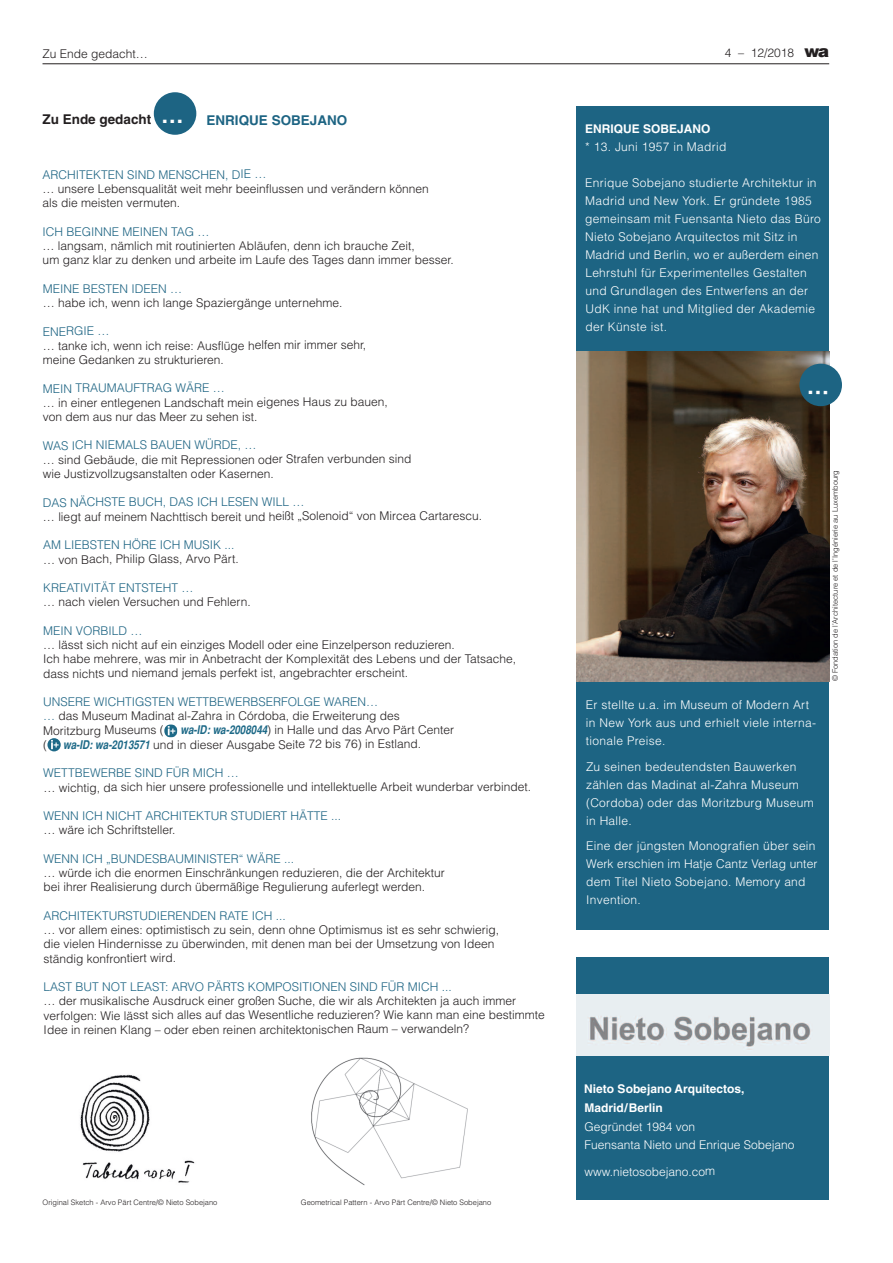
<style>
.page{position:relative;width:893px;height:1263px;background:#fff}
.page>*{position:absolute;margin:0;border:0;box-sizing:border-box;transform-origin:0 0}
.t1{font:700 13.5px "Helvetica";color:#1d6483}
.t2{font:700 13.5px "Helvetica";color:#231f20}
.t3{font:300 12px/14.2px "Helvetica";color:#231f20}
.t4{font:300 12px/18px "Helvetica";letter-spacing:.025em;color:#fff}
.t5{font:300 12px "Helvetica";color:#1d6483}
.t6{font:300 12px/18.8px "Helvetica";color:#fff}
.t7{font:700 12px/18.8px "Helvetica";color:#fff}
.t8{font:300 7.5px "Helvetica";color:#231f20}
.s1{font-weight:900;font-size:16.5px}
.s2{font-size:22.5px;color:#fff}
.s3{color:#1d6483}
.s4{font-weight:700;font-style:italic;font-stretch:condensed;color:#1d6987}
</style>
<div class="page">
<svg style="left:164px;top:724px;width:13px;height:13px"></svg>
<img style="left:80px;top:1074px;width:115px;height:109px">
<img style="left:311px;top:1057px;width:157px;height:129px">
<div style="left:577px;top:957px;width:252px;height:242px;background:#1d6483"></div>
<div style="left:577px;top:106px;width:252px;height:824px;background:#1d6483"></div>
<img style="left:577px;top:351px;width:252px;height:331px">
<div style="left:154px;top:92px;width:42px;height:43px;background:#1d6483;border-radius:50%"></div>
<div style="left:799px;top:364px;width:43px;height:42px;background:#1d6483;border-radius:50%"></div>
<img style="left:577px;top:994px;width:252px;height:62px">
<hr style="left:43px;top:64px;width:786px;height:1px;background:#231f20">
<svg style="left:47px;top:738px;width:14px;height:13px"></svg>
<svg style="left:51px;top:740px;width:8px;height:9px"></svg>
<p class="t3" style="left:43px;top:46px;width:107px">Zu Ende gedacht…</p>
<p class="t3" style="left:725px;top:46px;width:106px">4 – 12/2018 <span class="s1">wa</span></p>
<p class="t2" style="left:43px;top:114px;width:110px">Zu Ende gedacht</p>
<p class="t1" style="left:161px;top:115px;width:188px"><span class="s2">…</span> ENRIQUE SOBEJANO</p>
<p class="t5" style="left:43px;top:167px;width:226px">ARCHITEKTEN SIND MENSCHEN, DIE …</p>
<p class="t3" style="left:43px;top:181px;width:388px">… unsere Lebensqualität weit mehr beeinflussen und verändern können als die meisten vermuten.</p>
<p class="t5" style="left:43px;top:224px;width:168px">ICH BEGINNE MEINEN TAG …</p>
<p class="t3" style="left:43px;top:238px;width:413px">… langsam, nämlich mit routinierten Abläufen, denn ich brauche Zeit,<br>um ganz klar zu denken und arbeite im Laufe des Tages dann immer besser.</p>
<p class="t5" style="left:43px;top:281px;width:141px">MEINE BESTEN IDEEN …</p>
<p class="t3" style="left:43px;top:296px;width:301px">… habe ich, wenn ich lange Spaziergänge unternehme.</p>
<p class="t5" style="left:43px;top:324px;width:68px">ENERGIE …</p>
<p class="t3" style="left:43px;top:338px;width:325px">… tanke ich, wenn ich reise: Ausflüge helfen mir immer sehr, meine Gedanken zu strukturieren.</p>
<p class="t5" style="left:43px;top:381px;width:184px">MEIN TRAUMAUFTRAG WÄRE …</p>
<p class="t3" style="left:43px;top:395px;width:346px">… in einer entlegenen Landschaft mein eigenes Haus zu bauen, von dem aus nur das Meer zu sehen ist.</p>
<p class="t5" style="left:43px;top:438px;width:215px">WAS ICH NIEMALS BAUEN WÜRDE, …</p>
<p class="t3" style="left:43px;top:452px;width:370px">… sind Gebäude, die mit Repressionen oder Strafen verbunden sind wie Justizvollzugsanstalten oder Kasernen.</p>
<p class="t5" style="left:43px;top:495px;width:263px">DAS NÄCHSTE BUCH, DAS ICH LESEN WILL …</p>
<p class="t3" style="left:43px;top:509px;width:441px">… liegt auf meinem Nachttisch bereit und heißt „Solenoid“ von Mircea Cartarescu.</p>
<p class="t5" style="left:43px;top:538px;width:193px">AM LIEBSTEN HÖRE ICH MUSIK ...</p>
<p class="t3" style="left:43px;top:552px;width:197px">… von Bach, Philip Glass, Arvo Pärt.</p>
<p class="t5" style="left:43px;top:581px;width:152px">KREATIVITÄT ENTSTEHT …</p>
<p class="t3" style="left:43px;top:595px;width:209px">… nach vielen Versuchen und Fehlern.</p>
<p class="t5" style="left:43px;top:624px;width:101px">MEIN VORBILD …</p>
<p class="t3" style="left:43px;top:637px;width:475px">… lässt sich nicht auf ein einziges Modell oder eine Einzelperson reduzieren.<br>Ich habe mehrere, was mir in Anbetracht der Komplexität des Lebens und der Tatsache, dass nichts und niemand jemals perfekt ist, angebrachter erscheint.</p>
<p class="t3" style="left:43px;top:695px;width:358px"><span class="s3">UNSERE WICHTIGSTEN WETTBEWERBSERFOLGE WAREN…<br>…</span> das Museum Madinat al-Zahra in Córdoba, die Erweiterung des<br>Moritzburg Museums (</p>
<p class="t3" style="left:180px;top:723px;width:275px"><span class="s4">wa-ID: wa-2008044</span>) in Halle und das Arvo Pärt Center</p>
<p class="t3" style="left:43px;top:737px;width:6px">(</p>
<p class="t3" style="left:63px;top:737px;width:360px"><span class="s4">wa-ID: wa-2013571</span> und in dieser Ausgabe Seite 72 bis 76) in Estland.</p>
<p class="t5" style="left:43px;top:766px;width:197px">WETTBEWERBE SIND FÜR MICH …</p>
<p class="t3" style="left:43px;top:780px;width:489px">… wichtig, da sich hier unsere professionelle und intellektuelle Arbeit wunderbar verbindet.</p>
<p class="t5" style="left:43px;top:809px;width:299px">WENN ICH NICHT ARCHITEKTUR STUDIERT HÄTTE ...</p>
<p class="t3" style="left:43px;top:823px;width:134px">… wäre ich Schriftsteller.</p>
<p class="t5" style="left:43px;top:851px;width:252px">WENN ICH „BUNDESBAUMINISTER“ WÄRE ...</p>
<p class="t3" style="left:43px;top:865px;width:403px">… würde ich die enormen Einschränkungen reduzieren, die der Architektur bei ihrer Realisierung durch übermäßige Regulierung auferlegt werden.</p>
<p class="t5" style="left:44px;top:908px;width:244px">ARCHITEKTURSTUDIERENDEN RATE ICH ...</p>
<p class="t3" style="left:44px;top:922px;width:457px">… vor allem eines: optimistisch zu sein, denn ohne Optimismus ist es sehr schwierig, die vielen Hindernisse zu überwinden, mit denen man bei der Umsetzung von Ideen ständig konfrontiert wird.</p>
<p class="t5" style="left:44px;top:980px;width:410px">LAST BUT NOT LEAST: ARVO PÄRTS KOMPOSITIONEN SIND FÜR MICH ...</p>
<p class="t3" style="left:44px;top:994px;width:503px">… der musikalische Ausdruck einer großen Suche, die wir als Architekten ja auch immer verfolgen: Wie lässt sich alles auf das Wesentliche reduzieren? Wie kann man eine bestimmte<br>Idee in reinen Klang – oder eben reinen architektonischen Raum – verwandeln?</p>
<p class="t8" style="left:43px;top:1198px;width:176px">Original Sketch - Arvo Pärt Centre/© Nieto Sobejano</p>
<p class="t8" style="left:301px;top:1198px;width:192px">Geometrical Pattern - Arvo Pärt Centre/© Nieto Sobejano</p>
<p class="t7" style="left:585px;top:121px;width:127px">ENRIQUE SOBEJANO</p>
<p class="t4" style="left:585px;top:138px;width:143px">* 13. Juni 1957 in Madrid</p>
<p class="t4" style="left:585px;top:174px;width:237px">Enrique Sobejano studierte Architektur in Madrid und New York. Er gründete 1985 gemeinsam mit Fuensanta Nieto das Büro Nieto Sobejano Arquitectos mit Sitz in Madrid und Berlin, wo er außerdem einen Lehrstuhl für Experimentelles Gestalten und Grundlagen des Entwerfens an der UdK inne hat und Mitglied der Akademie der Künste ist.</p>
<p class="t4" style="left:586px;top:696px;width:232px">Er stellte u.a. im Museum of Modern Art in New York aus und erhielt viele interna&shy;tionale Preise.</p>
<p class="t4" style="left:586px;top:758px;width:229px">Zu seinen bedeutendsten Bauwerken zählen das Madinat al-Zahra Museum (Cordoba) oder das Moritzburg Museum in Halle.</p>
<p class="t4" style="left:586px;top:837px;width:233px">Eine der jüngsten Monografien über sein<br>Werk erschien im Hatje Cantz Verlag unter dem Titel Nieto Sobejano. Memory and<br>Invention.</p>
<p class="t8" style="left:831px;top:681px;width:213px;rotate:-90deg">© Fondation de l’Architecture et de l’Ingénierie au Luxembourg</p>
<p class="t7" style="left:584px;top:1080px;width:162px">Nieto Sobejano Arquitectos,<br>Madrid/Berlin</p>
<p class="t6" style="left:584px;top:1117px;width:212px">Gegründet 1984 von<br>Fuensanta Nieto und Enrique Sobejano</p>
<p class="t6" style="left:584px;top:1162px;width:132px">www.nietosobejano.com</p>
</div>
